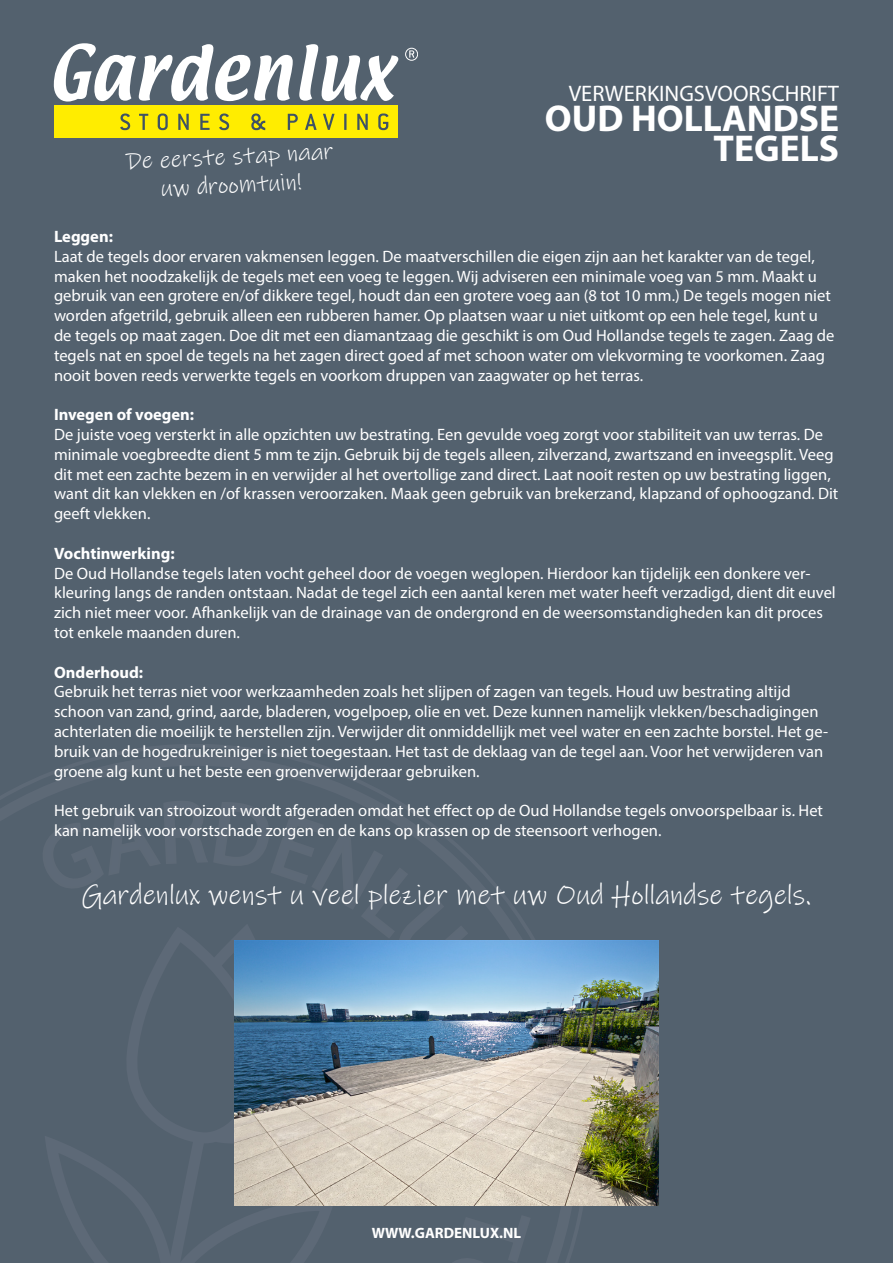
<style>
.page{position:relative;width:893px;height:1263px;background:#53616e}
.page>*{position:absolute;margin:0;border:0;box-sizing:border-box;transform-origin:0 0}
.t1{font:700 37.5px/30px "Myriad Pro";color:#fff;text-align:right}
.t2{font:28.5px "Ink Free";color:#fff}
.t3{font:24px/28.8px "Ink Free";color:#fff;text-align:center}
.t4{font:22.5px "Myriad Pro";color:#fff}
.t5{font:16.5px/19.8px "Myriad Pro";color:#fff}
.t6{font:700 16.5px "Myriad Pro";color:#fff}
.t7{font:700 15px "Myriad Pro";color:#fff}
</style>
<div class="page">
<div style="left:54px;top:105px;width:344px;height:33px;background:#ffed00"></div>
<svg style="left:54px;top:43px;width:239px;height:59px"></svg>
<svg style="left:299px;top:44px;width:99px;height:57px"></svg>
<svg style="left:120px;top:113px;width:10px;height:17px"></svg>
<svg style="left:139px;top:114px;width:9px;height:16px"></svg>
<svg style="left:158px;top:113px;width:10px;height:17px"></svg>
<svg style="left:178px;top:114px;width:11px;height:16px"></svg>
<svg style="left:200px;top:114px;width:10px;height:16px"></svg>
<svg style="left:219px;top:113px;width:10px;height:17px"></svg>
<svg style="left:251px;top:113px;width:14px;height:17px"></svg>
<svg style="left:288px;top:114px;width:10px;height:16px"></svg>
<svg style="left:305px;top:114px;width:12px;height:16px"></svg>
<svg style="left:323px;top:114px;width:12px;height:16px"></svg>
<hr style="left:344px;top:114px;width:3px;height:16px;background:#3f5364">
<svg style="left:357px;top:114px;width:11px;height:16px"></svg>
<svg style="left:378px;top:113px;width:10px;height:17px"></svg>
<div style="left:405px;top:48px;width:13px;height:13px;border:1px solid #fff;border-radius:50%"></div>
<svg style="left:409px;top:50px;width:5px;height:8px"></svg>
<img style="left:426px;top:940px;width:233px;height:266px">
<svg style="left:234px;top:940px;width:192px;height:266px"></svg>
<svg style="left:459px;top:1202px;width:70px;height:4px"></svg>
<h3 class="t3" style="left:125px;top:148px;width:209px;rotate:-3deg">De eerste stap naar uw droomtuin!</h3>
<h3 class="t4" style="left:569px;top:79px;width:272px">VERWERKINGSVOORSCHRIFT</h3>
<h1 class="t1" style="left:545px;top:102px;width:296px">OUD HOLLANDSE<br>TEGELS</h1>
<p class="t6" style="left:54px;top:226px;width:60px">Leggen:</p>
<p class="t5" style="left:54px;top:246px;width:782px">Laat de tegels door ervaren vakmensen leggen. De maatverschillen die eigen zijn aan het karakter van de tegel, maken het noodzakelijk de tegels met een voeg te leggen. Wij adviseren een minimale voeg van 5 mm. Maakt u gebruik van een grotere en/of dikkere tegel, houdt dan een grotere voeg aan (8 tot 10 mm.) De tegels mogen niet worden afgetrild, gebruik alleen een rubberen hamer. Op plaatsen waar u niet uitkomt op een hele tegel, kunt u de tegels op maat zagen. Doe dit met een diamantzaag die geschikt is om Oud Hollandse tegels te zagen. Zaag de tegels nat en spoel de tegels na het zagen direct goed af met schoon water om vlekvorming te voorkomen. Zaag nooit boven reeds verwerkte tegels en voorkom druppen van zaagwater op het terras.</p>
<p class="t6" style="left:54px;top:404px;width:142px">Invegen of voegen:</p>
<p class="t5" style="left:54px;top:424px;width:786px">De juiste voeg versterkt in alle opzichten uw bestrating. Een gevulde voeg zorgt voor stabiliteit van uw terras. De minimale voegbreedte dient 5 mm te zijn. Gebruik bij de tegels alleen, zilverzand, zwartszand en inveegsplit. Veeg dit met een zachte bezem in en verwijder al het overtollige zand direct. Laat nooit resten op uw bestrating liggen, want dit kan vlekken en /of krassen veroorzaken. Maak geen gebruik van brekerzand, klapzand of ophoogzand. Dit geeft vlekken.</p>
<p class="t6" style="left:54px;top:542px;width:122px">Vochtinwerking:</p>
<p class="t5" style="left:54px;top:563px;width:783px">De Oud Hollandse tegels laten vocht geheel door de voegen weglopen. Hierdoor kan tijdelijk een donkere ver&shy;kleuring langs de randen ontstaan. Nadat de tegel zich een aantal keren met water heeft verzadigd, dient dit euvel zich niet meer voor. Afhankelijk van de drainage van de ondergrond en de weersomstandigheden kan dit proces tot enkele maanden duren.</p>
<p class="t6" style="left:54px;top:661px;width:91px">Onderhoud:</p>
<p class="t5" style="left:54px;top:682px;width:776px">Gebruik het terras niet voor werkzaamheden zoals het slijpen of zagen van tegels. Houd uw bestrating altijd schoon van zand, grind, aarde, bladeren, vogelpoep, olie en vet. Deze kunnen namelijk vlekken/beschadigingen achterlaten die moeilijk te herstellen zijn. Verwijder dit onmiddellijk met veel water en een zachte borstel. Het ge&shy;bruik van de hogedrukreiniger is niet toegestaan. Het tast de deklaag van de tegel aan. Voor het verwijderen van groene alg kunt u het beste een groenverwijderaar gebruiken.</p>
<p class="t5" style="left:54px;top:800px;width:770px">Het gebruik van strooizout wordt afgeraden omdat het effect op de Oud Hollandse tegels onvoorspelbaar is. Het kan namelijk voor vorstschade zorgen en de kans op krassen op de steensoort verhogen.</p>
<h2 class="t2" style="left:82px;top:878px;width:731px">Gardenlux wenst u veel plezier met uw Oud Hollandse tegels.</h2>
<p class="t7" style="left:372px;top:1223px;width:151px">WWW.GARDENLUX.NL</p>
</div>
